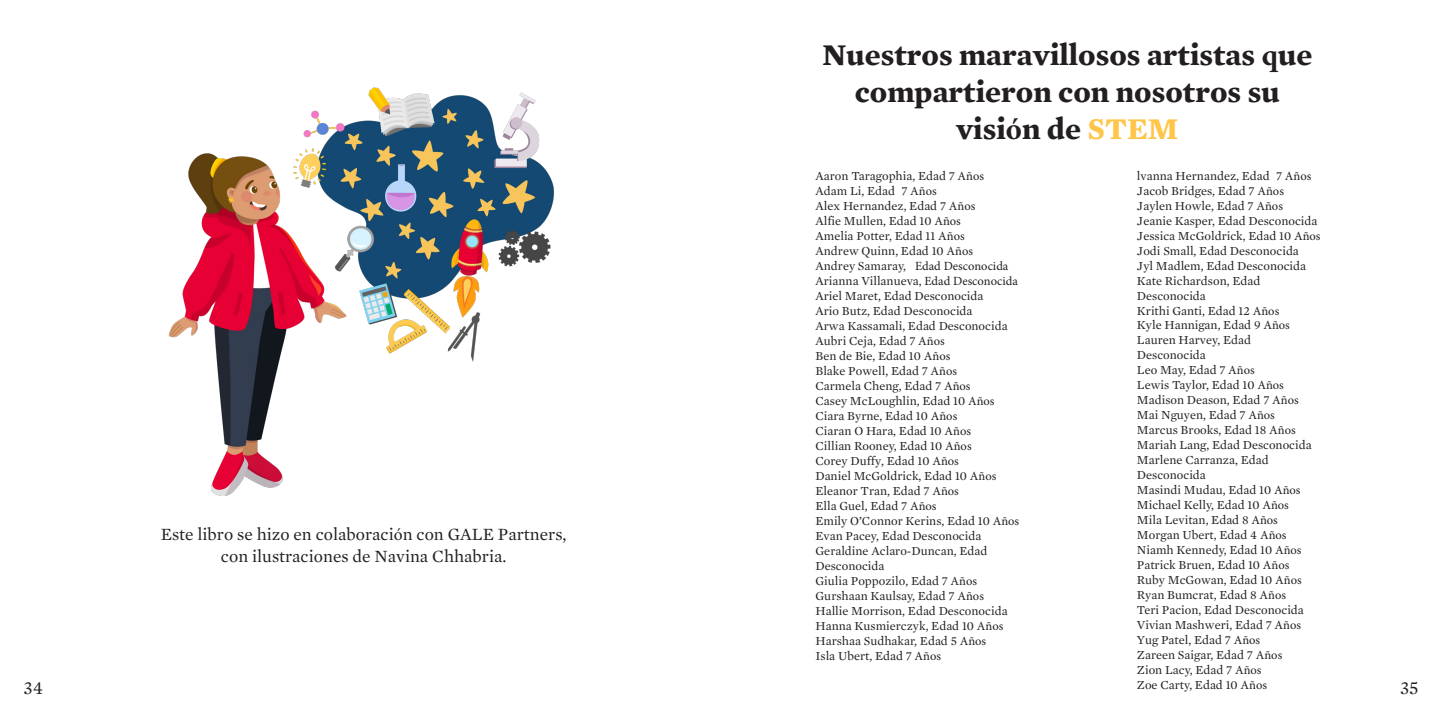
<style>
.page{position:relative;width:1440px;height:720px;background:#fff}
.page>*{position:absolute;margin:0;border:0;box-sizing:border-box;transform-origin:0 0}
.t1{font:700 30.75px/36.9px "Mercury Text G1";color:#231f20;text-align:center}
.t2{font:18.75px "Mercury Text G1";color:#231f20}
.body{font:17.5px/21.9px "Mercury Text G1";color:#231f20;text-align:center}
.t3{font:12.5px/15px "Mercury Text G1";color:#231f20}
.s1{font-family:"Minion Pro"}
.s2{color:#ffc548}
</style>
<div class="page">
<img style="left:169px;top:87px;width:385px;height:409px">
<p class="t1" style="left:822px;top:35px;width:492px">Nuestros maravillosos artistas <span class="s1">q</span>ue compartieron con nosotros su visi<span class="s1">ó</span>n de <span class="s2">STEM</span></p>
<p class="t3" style="left:815px;top:167px;width:205px">Aaron Taragophia, Edad 7 <span class="s1">Años<br></span>Adam Li, Edad 7 <span class="s1">Años<br></span>Alex Hernandez, Edad 7 <span class="s1">Años<br></span>Alfie Mullen, Edad 10 <span class="s1">Años<br></span>Amelia Potter, Edad 11 <span class="s1">Años<br></span>Andrew Quinn, Edad 10 <span class="s1">Años<br></span>Andrey Samaray, <span class="s1">Edad Desconocida<br></span>Arianna Villanueva, <span class="s1">Edad Desconocida<br></span>Ariel Maret, Edad Desconocida<br>Ario Butz, Edad Desconocida<br>Arwa Kassamali, Edad Desconocida<br>Aubri Ceja, Edad 7 <span class="s1">Años<br></span>Ben de Bie, Edad 10 <span class="s1">Años<br></span>Blake Powell, Edad 7 <span class="s1">Años<br></span>Carmela Cheng, Edad 7 <span class="s1">Años<br></span>Casey McLoughlin, Edad 10 <span class="s1">Años<br></span>Ciara Byrne, Edad 10 <span class="s1">Años<br></span>Ciaran O Hara, Edad 10 <span class="s1">Años<br></span>Cillian Rooney, Edad 10 <span class="s1">Años<br></span>Corey Duffy, Edad 10 <span class="s1">Años<br></span>Daniel McGoldrick, Edad 10 <span class="s1">Años<br></span>Eleanor Tran, Edad 7 <span class="s1">Años<br></span>Ella Guel, Edad 7 <span class="s1">Años<br></span>Emily O’Connor Kerins, Edad 10 <span class="s1">Años<br></span>Evan Pacey, Edad Desconocida<br>Geraldine Aclaro-Duncan, Edad<br>Desconocida<br>Giulia Poppozilo, Edad 7 <span class="s1">Años<br></span>Gurshaan Kaulsay, Edad 7 <span class="s1">Años<br></span>Hallie Morrison, Edad Desconocida<br>Hanna Kusmierczyk, Edad 10 <span class="s1">Años<br></span>Harshaa Sudhakar, Edad 5 <span class="s1">Años<br></span>Isla Ubert, Edad 7 <span class="s1">Años</span></p>
<p class="t3" style="left:1137px;top:168px;width:185px">lvanna Hernandez, Edad 7 <span class="s1">Años<br></span>Jacob Bridges, Edad 7 <span class="s1">Años<br></span>Jaylen Howle, Edad 7 <span class="s1">Años<br></span>Jeanie Kasper, Edad Desconocida<br>Jessica McGoldrick, Edad 10 <span class="s1">Años<br></span>Jodi Small, Edad Desconocida<br>Jyl Madlem, Edad Desconocida<br>Kate Richardson, Edad<br>Desconocida<br>Krithi Ganti, Edad 12 <span class="s1">Años<br></span>Kyle Hannigan, Edad 9 <span class="s1">Años<br></span>Lauren Harvey, Edad<br>Desconocida<br>Leo May, Edad 7 <span class="s1">Años<br></span>Lewis Taylor, Edad 10 <span class="s1">Años<br></span>Madison Deason, Edad 7 <span class="s1">Años<br></span>Mai Nguyen, Edad 7 <span class="s1">Años<br></span>Marcus Brooks, Edad 18 <span class="s1">Años<br></span>Mariah Lang, Edad Desconocida<br>Marlene Carranza, Edad<br>Desconocida<br>Masindi Mudau, Edad 10 <span class="s1">Años<br></span>Michael Kelly, Edad 10 <span class="s1">Años<br></span>Mila Levitan, Edad 8 <span class="s1">Años<br></span>Morgan Ubert, Edad 4 <span class="s1">Años<br></span>Niamh Kennedy, Edad 10 <span class="s1">Años<br></span>Patrick Bruen, Edad 10 <span class="s1">Años<br></span>Ruby McGowan, Edad 10 <span class="s1">Años<br></span>Ryan Bumcrat, Edad 8 <span class="s1">Años<br></span>Teri Pacion, Edad Desconocida<br>Vivian Mashweri, Edad 7 <span class="s1">Años<br></span>Yug Patel, Edad 7 <span class="s1">Años<br></span>Zareen Saigar, Edad 7 <span class="s1">Años<br></span>Zion Lacy, Edad 7 <span class="s1">Años<br></span>Zoe Carty, Edad 10 <span class="s1">Años</span></p>
<p class="body" style="left:161px;top:522px;width:407px">Este libro se hizo en colaboraci<span class="s1">ó</span>n con GALE Partners, con ilustraciones de Navina Chhabria.</p>
<h2 class="t2" style="left:24px;top:674px;width:21px">34</h2>
<h2 class="t2" style="left:1400px;top:674px;width:20px">35</h2>
</div>
